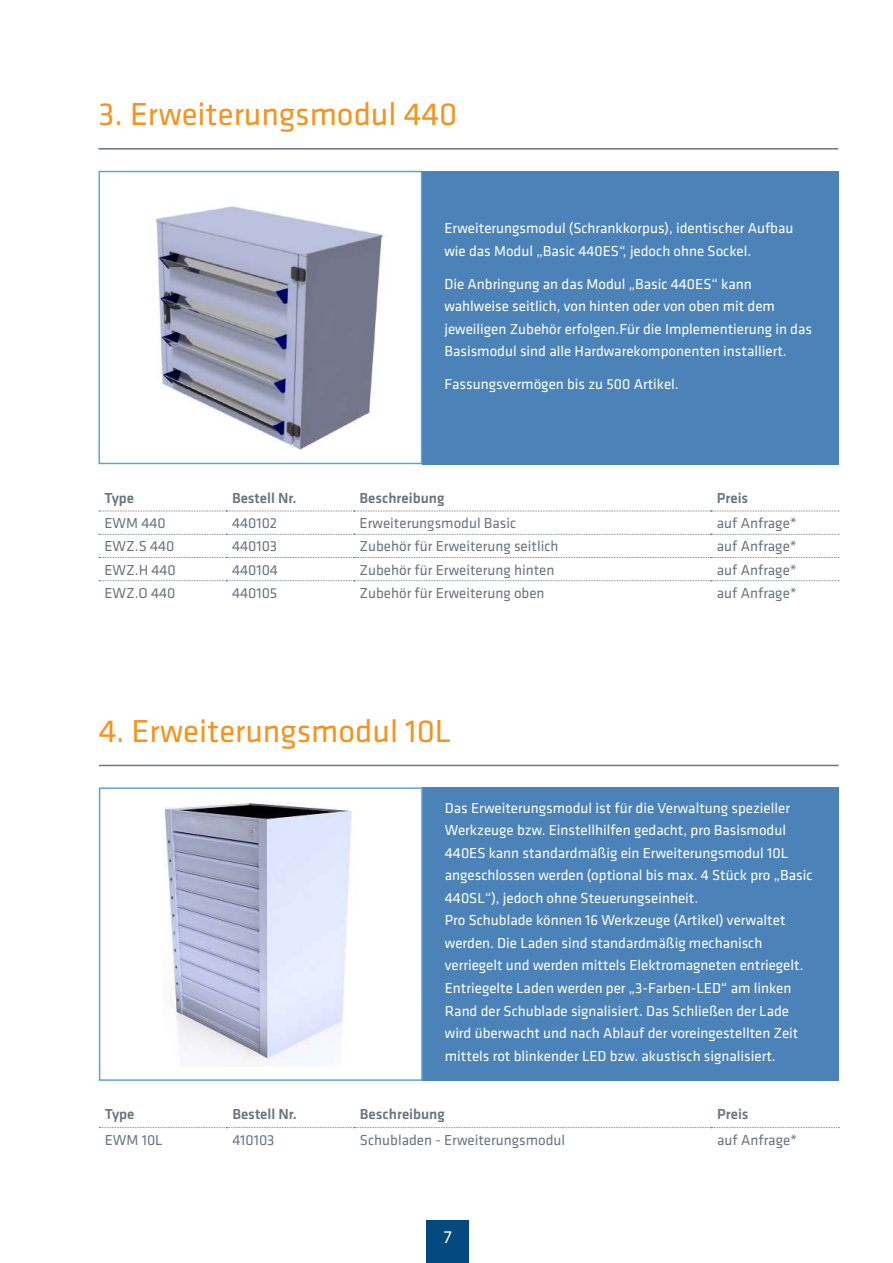
<style>
.page{position:relative;width:893px;height:1263px;background:#fff}
.page>*{position:absolute;margin:0;border:0;box-sizing:border-box;transform-origin:0 0}
.t1{font:33px "Klavika";color:#f7931d}
.t2{font:18px "Klavika";color:#fff}
.t3{font:15px/22.5px "Klavika";color:#fff}
.t4{font:15px "Klavika";color:#6b7580}
.t5{font:500 15px "Klavika";color:#6b7580}
</style>
<div class="page">
<div style="left:426px;top:1220px;width:43px;height:43px;background:#044a80"></div>
<div style="left:422px;top:171px;width:417px;height:293px;background:#4b83b8"></div>
<hr style="left:98px;top:148px;width:740px;height:2px;background:#6b7580">
<img style="left:155px;top:206px;width:228px;height:244px">
<div style="left:98px;top:171px;width:324px;height:293px;border:2px solid #5fa4d0"></div>
<svg style="left:99px;top:511px;width:740px;height:1px"></svg>
<svg style="left:99px;top:580px;width:740px;height:1px"></svg>
<svg style="left:99px;top:534px;width:740px;height:1px"></svg>
<svg style="left:99px;top:557px;width:740px;height:1px"></svg>
<div style="left:422px;top:787px;width:417px;height:294px;background:#4b83b8"></div>
<hr style="left:99px;top:765px;width:740px;height:1px;background:#6b7580">
<svg style="left:99px;top:1127px;width:740px;height:1px"></svg>
<img style="left:164px;top:801px;width:188px;height:263px">
<div style="left:99px;top:787px;width:324px;height:294px;border:2px solid #5fa4d0"></div>
<h1 class="t1" style="left:98px;top:96px;width:360px">3. Erweiterungsmodul 440</h1>
<p class="t3" style="left:444px;top:217px;width:350px">Erweiterungsmodul (Schrankkorpus), identischer Aufbau wie das Modul „Basic 440ES“, jedoch ohne Sockel.</p>
<p class="t3" style="left:444px;top:273px;width:369px">Die Anbringung an das Modul „Basic 440ES“ kann wahlweise seitlich, von hinten oder von oben mit dem jeweiligen Zubehör erfolgen.Für die Implementierung in das Basismodul sind alle Hardwarekomponenten installiert.</p>
<p class="t3" style="left:444px;top:373px;width:236px">Fassungsvermögen bis zu 500 Artikel.</p>
<p class="t5" style="left:104px;top:490px;width:31px">Type</p>
<p class="t5" style="left:232px;top:490px;width:66px">Bestell Nr.</p>
<p class="t5" style="left:360px;top:490px;width:86px">Beschreibung</p>
<p class="t5" style="left:717px;top:490px;width:33px">Preis</p>
<p class="t4" style="left:104px;top:515px;width:63px">EWM 440</p>
<p class="t4" style="left:232px;top:515px;width:47px">440102</p>
<p class="t4" style="left:360px;top:515px;width:158px">Erweiterungsmodul Basic</p>
<p class="t4" style="left:717px;top:515px;width:82px">auf Anfrage*</p>
<p class="t4" style="left:104px;top:538px;width:71px">EWZ.S 440</p>
<p class="t4" style="left:232px;top:538px;width:47px">440103</p>
<p class="t4" style="left:360px;top:538px;width:200px">Zubehör für Erweiterung seitlich</p>
<p class="t4" style="left:717px;top:538px;width:82px">auf Anfrage*</p>
<p class="t4" style="left:104px;top:562px;width:73px">EWZ.H 440</p>
<p class="t4" style="left:232px;top:562px;width:47px">440104</p>
<p class="t4" style="left:360px;top:562px;width:196px">Zubehör für Erweiterung hinten</p>
<p class="t4" style="left:717px;top:562px;width:82px">auf Anfrage*</p>
<p class="t4" style="left:104px;top:585px;width:72px">EWZ.O 440</p>
<p class="t4" style="left:232px;top:585px;width:47px">440105</p>
<p class="t4" style="left:360px;top:585px;width:186px">Zubehör für Erweiterung oben</p>
<p class="t4" style="left:717px;top:585px;width:82px">auf Anfrage*</p>
<h1 class="t1" style="left:99px;top:713px;width:354px">4. Erweiterungsmodul 10L</h1>
<p class="t3" style="left:445px;top:797px;width:369px">Das Erweiterungsmodul ist für die Verwaltung spezieller Werkzeuge bzw. Einstellhilfen gedacht, pro Basismodul 440ES kann standardmäßig ein Erweiterungsmodul 10L angeschlossen werden (optional bis max. 4 Stück pro „Basic 440SL“), jedoch ohne Steuerungseinheit.<br>Pro Schublade können 16 Werkzeuge (Artikel) verwaltet werden. Die Laden sind standardmäßig mechanisch verriegelt und werden mittels Elektromagneten entriegelt.<br>Entriegelte Laden werden per „3-Farben-LED“ am linken Rand der Schublade signalisiert. Das Schließen der Lade wird überwacht und nach Ablauf der voreingestellten Zeit mittels rot blinkender LED bzw. akustisch signalisiert.</p>
<p class="t5" style="left:105px;top:1106px;width:31px">Type</p>
<p class="t5" style="left:232px;top:1106px;width:66px">Bestell Nr.</p>
<p class="t5" style="left:360px;top:1106px;width:86px">Beschreibung</p>
<p class="t5" style="left:717px;top:1106px;width:33px">Preis</p>
<p class="t4" style="left:105px;top:1132px;width:59px">EWM 10L</p>
<p class="t4" style="left:232px;top:1132px;width:44px">410103</p>
<p class="t4" style="left:360px;top:1132px;width:207px">Schubladen - Erweiterungsmodul</p>
<p class="t4" style="left:717px;top:1132px;width:82px">auf Anfrage*</p>
<p class="t2" style="left:444px;top:1227px;width:9px">7</p>
</div>
